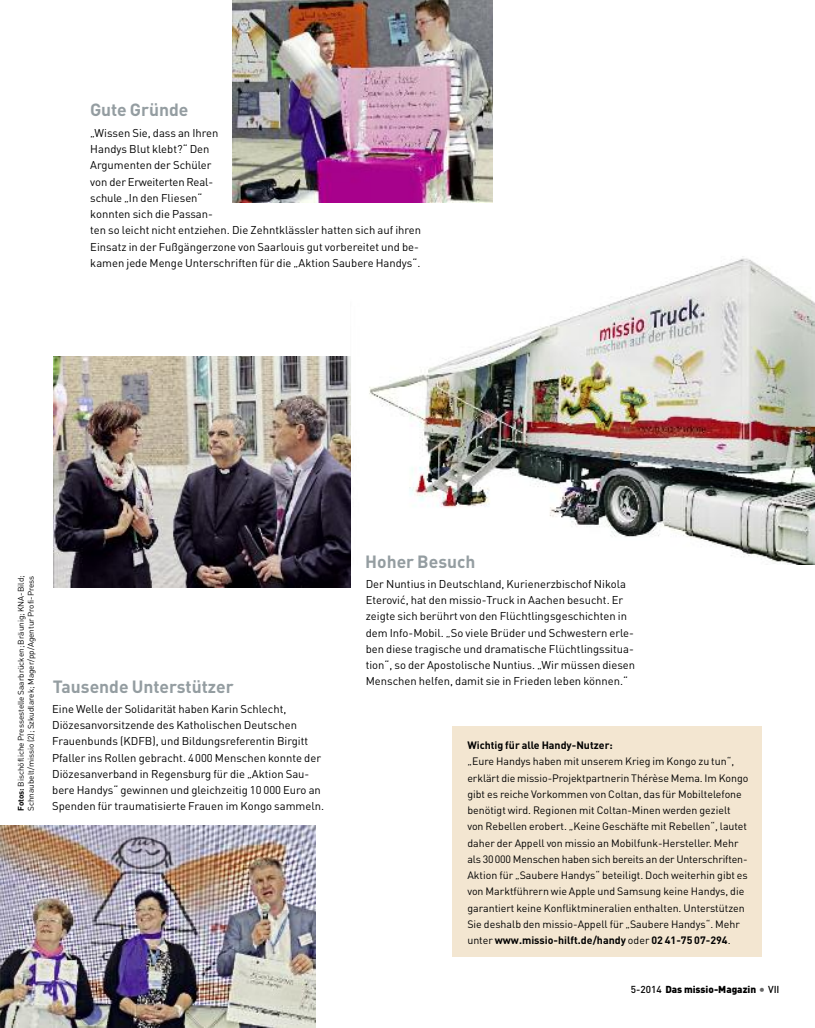
<style>
.page{position:relative;width:815px;height:1028px;background:#fff}
.page>*{position:absolute;margin:0;border:0;box-sizing:border-box;transform-origin:0 0}
.t1{font:700 17.5px "DIN Pro";color:#949da1}
.t2{font:11.25px/16.2px "DIN Pro";color:#000}
.t3{font:10.62px/16.2px "DIN Pro";color:#000}
.t4{font:700 10.62px "DIN Pro";color:#000}
.t5{font:900 10px "DIN Pro";color:#000}
.t6{font:8.12px "DIN Pro";color:#000}
.s1{font-weight:700}
.s2{font-weight:500}
.s3{font-weight:500;font-size:12.5px;color:#666}
</style>
<div class="page">
<img style="left:350px;top:256px;width:465px;height:308px">
<div style="left:453px;top:726px;width:309px;height:231px;background:#f3e6d1"></div>
<img style="left:53px;top:356px;width:297px;height:232px">
<img style="left:0;top:825px;width:316px;height:203px">
<img style="left:233px;top:0;width:260px;height:202px">
<h1 class="t1" style="left:90px;top:99px;width:100px">Gute Gründe</h1>
<p class="t2" style="left:90px;top:125px;width:332px">„Wissen Sie, dass an Ihren<br>Handys Blut klebt?“ Den<br>Argumenten der Schüler<br>von der Erweiterten Real-<br>schule „In den Fliesen“<br>konnten sich die Passan-<br>ten so leicht nicht entziehen. Die Zehntklässler hatten sich auf ihren Einsatz in der Fußgängerzone von Saarlouis gut vorbereitet und be&shy;kamen jede Menge Unterschriften für die „Aktion Saubere Handys“.</p>
<p class="t6" style="left:26px;top:811px;width:236px;rotate:-90deg">Schnaubelt/missio (2); Szkudlarek; Mager/pp/Agentur Profi-Press</p>
<p class="t6" style="left:16px;top:811px;width:237px;rotate:-90deg"><span class="s1">Fotos:</span> Bischöfliche Pressestelle Saarbrücken; Bräunig; KNA-Bild;</p>
<h1 class="t1" style="left:53px;top:676px;width:183px">Tausende Unterstützer</h1>
<p class="t2" style="left:52px;top:700px;width:270px">Eine Welle der Solidarität haben Karin Schlecht, Diözesanvorsitzende des Katholischen Deutschen Frauenbunds (KDFB), und Bildungsreferentin Birgitt Pfaller ins Rollen gebracht. 4000 Menschen konnte der Diözesanverband in Regensburg für die „Aktion Sau&shy;bere Handys“ gewinnen und gleichzeitig 10 000 Euro an</p>
<p class="t2" style="left:52px;top:798px;width:273px">Spenden für traumatisierte Frauen im Kongo sammeln.</p>
<h1 class="t1" style="left:365px;top:551px;width:112px">Hoher Besuch</h1>
<p class="t2" style="left:366px;top:575px;width:271px">Der Nuntius in Deutschland, Kurienerzbischof Nikola Eterović, hat den missio-Truck in Aachen besucht. Er zeigte sich berührt von den Flüchtlingsgeschichten in dem Info-Mobil. „So viele Brüder und Schwestern erle&shy;ben diese tragische und dramatische Flüchtlingssitua&shy;tion“, so der Apostolische Nuntius. „Wir müssen diesen Menschen helfen, damit sie in Frieden leben können.“</p>
<p class="t4" style="left:467px;top:739px;width:147px">Wichtig für alle Handy-Nutzer:</p>
<p class="t3" style="left:467px;top:753px;width:283px">„Eure Handys haben mit unserem Krieg im Kongo zu tun“, erklärt die missio-Projektpartnerin Thérèse Mema. Im Kongo gibt es reiche Vorkommen von Coltan, das für Mobiltelefone benötigt wird. Regionen mit Coltan-Minen werden gezielt von Rebellen erobert. „Keine Geschäfte mit Rebellen“, lautet daher der Appell von missio an Mobilfunk-Hersteller. Mehr als 30000 Menschen haben sich bereits an der Unterschriften-Aktion für „Saubere Handys“ beteiligt. Doch weiterhin gibt es von Marktführern wie Apple und Samsung keine Handys, die garantiert keine Konfliktmineralien enthalten. Unterstützen Sie deshalb den missio-Appell für „Saubere Handys“. Mehr unter <span class="s1">www.missio-hilft.de/handy</span> oder <span class="s1">02 41-75 07-294</span>.</p>
<p class="t5" style="left:631px;top:983px;width:150px"><span class="s2">5-2014</span> Das missio-Magazin <span class="s3">•</span> <span class="s2">VII</span></p>
</div>
